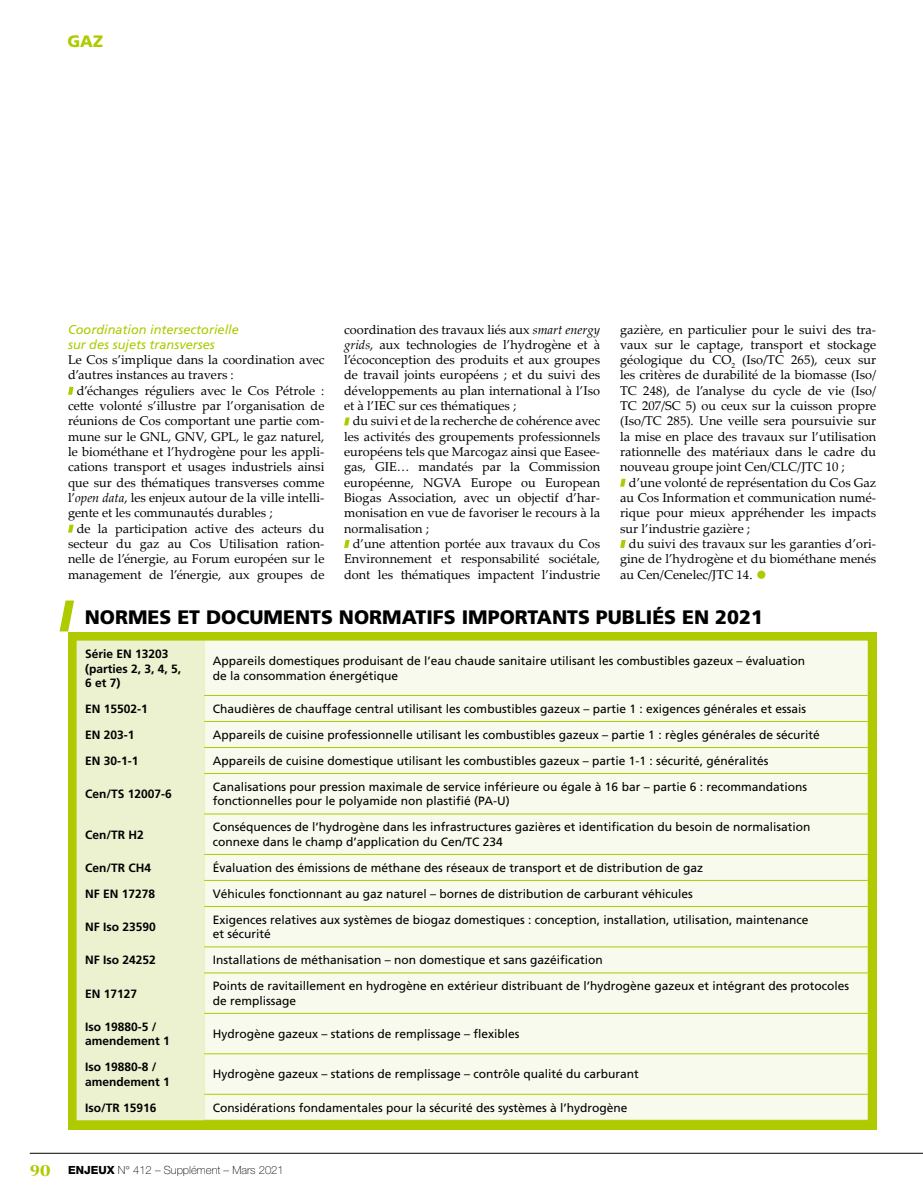
<style>
.page{position:relative;width:923px;height:1200px;background:#fff}
.page>*{position:absolute;margin:0;border:0;box-sizing:border-box;transform-origin:0 0}
.t1{font:900 19.5px "Frutiger";color:#000}
.t2{font:900 16.5px "Frutiger";color:#afca00}
.t3{font:12.75px/15.3px "Palatino Linotype";color:#000;text-align:justify}
.t4{font:italic 12.75px/15.3px "Frutiger";color:#afca00}
.t5{font:12px/14.4px "Frutiger";color:#000}
.t6{font:700 12px/14.4px "Frutiger";color:#000}
.t7{font:100 11.25px "Helvetica Neue";color:#000}
.s1{font-style:italic}
.s2{font-size:18.75px;color:#afca00}
.s3{font-family:"Fairfield LH";font-weight:800;font-size:16.5px;color:#afca00}
.s4{font-weight:800}
</style>
<div class="page">
<hr style="left:30px;top:1152px;width:893px;height:1px;background:#000">
<svg style="left:620px;top:478px;width:5px;height:8px"></svg>
<svg style="left:620px;top:540px;width:5px;height:7px"></svg>
<svg style="left:344px;top:417px;width:6px;height:8px"></svg>
<svg style="left:344px;top:540px;width:6px;height:7px"></svg>
<svg style="left:68px;top:387px;width:6px;height:7px"></svg>
<svg style="left:68px;top:524px;width:6px;height:8px"></svg>
<div style="left:68px;top:632px;width:808px;height:496px;background:#afca00"></div>
<div style="left:77px;top:640px;width:127px;height:479px;background:#ecf1d0"></div>
<div style="left:204px;top:640px;width:663px;height:479px;background:#f8faed"></div>
<hr style="left:204px;top:695px;width:663px;height:1px;background:#afca00">
<hr style="left:204px;top:721px;width:663px;height:1px;background:#afca00">
<hr style="left:204px;top:747px;width:663px;height:1px;background:#afca00">
<hr style="left:204px;top:773px;width:663px;height:1px;background:#afca00">
<hr style="left:204px;top:813px;width:663px;height:1px;background:#afca00">
<hr style="left:204px;top:853px;width:663px;height:1px;background:#afca00">
<hr style="left:204px;top:879px;width:663px;height:1px;background:#afca00">
<hr style="left:204px;top:905px;width:663px;height:1px;background:#afca00">
<hr style="left:204px;top:946px;width:663px;height:1px;background:#afca00">
<hr style="left:204px;top:972px;width:663px;height:1px;background:#afca00">
<hr style="left:204px;top:1012px;width:663px;height:1px;background:#afca00">
<hr style="left:204px;top:1053px;width:663px;height:1px;background:#afca00">
<hr style="left:204px;top:1093px;width:663px;height:1px;background:#afca00">
<svg style="left:60px;top:600px;width:14px;height:31px"></svg>
<p class="t2" style="left:67px;top:31px;width:37px">GAZ</p>
<p class="t4" style="left:68px;top:321px;width:172px">Coordination intersectorielle sur des sujets transverses</p>
<p class="t3" style="left:68px;top:351px;width:258px">Le Cos s’implique dans la coordination avec d’autres instances au travers :</p>
<p class="t3" style="left:68px;top:382px;width:258px;text-indent:9px">d’échanges réguliers avec le Cos Pétrole : cette volonté s’illustre par l’organisation de réunions de Cos comportant une partie com&shy;mune sur le GNL, GNV, GPL, le gaz naturel, le biométhane et l’hydrogène pour les appli&shy;cations transport et usages industriels ainsi que sur des thématiques transverses comme l’<span class="s1">open data</span>, les enjeux autour de la ville intelli&shy;gente et les communautés durables ;</p>
<p class="t3" style="left:68px;top:520px;width:258px;text-indent:9px">de la participation active des acteurs du secteur du gaz au Cos Utilisation ration&shy;nelle de l’énergie, au Forum européen sur le management de l’énergie, aux groupes de</p>
<p class="t3" style="left:344px;top:321px;width:257px">coordination des travaux liés aux <span class="s1">smart energy grids</span>, aux technologies de l’hydrogène et à l’écoconception des produits et aux groupes de travail joints européens ; et du suivi des développements au plan international à l’Iso et à l’IEC sur ces thématiques ;</p>
<p class="t3" style="left:344px;top:413px;width:257px;text-indent:9px">du suivi et de la recherche de cohérence avec les activités des groupements professionnels européens tels que Marcogaz ainsi que Easee&shy;gas, GIE… mandatés par la Commission européenne, NGVA Europe ou European Biogas Association, avec un objectif d’har&shy;monisation en vue de favoriser le recours à la normalisation ;</p>
<p class="t3" style="left:344px;top:535px;width:257px;text-indent:9px">d’une attention portée aux travaux du Cos Environnement et responsabilité sociétale, dont les thématiques impactent l’industrie</p>
<p class="t3" style="left:620px;top:321px;width:258px">gazière, en particulier pour le suivi des tra&shy;vaux sur le captage, transport et stockage géologique du CO<sub>2</sub> (Iso/TC 265), ceux sur les critères de durabilité de la biomasse (Iso/ TC 248), de l’analyse du cycle de vie (Iso/ TC 207/SC 5) ou ceux sur la cuisson propre (Iso/TC 285). Une veille sera poursuivie sur la mise en place des travaux sur l’utilisation rationnelle des matériaux dans le cadre du nouveau groupe joint Cen/CLC/JTC 10 ;</p>
<p class="t3" style="left:620px;top:474px;width:257px;text-indent:9px">d’une volonté de représentation du Cos Gaz au Cos Information et communication numé&shy;rique pour mieux appréhender les impacts sur l’industrie gazière ;</p>
<p class="t3" style="left:620px;top:535px;width:257px;text-indent:9px">du suivi des travaux sur les garanties d’ori&shy;gine de l’hydrogène et du biométhane menés au Cen/Cenelec/JTC 14. <span class="s2">●</span></p>
<h1 class="t1" style="left:85px;top:605px;width:680px">NORMES ET DOCUMENTS NORMATIFS IMPORTANTS PUBLIÉS EN 2021</h1>
<p class="t6" style="left:85px;top:646px;width:98px">Série EN 13203 (parties 2, 3, 4, 5,<br>6 et 7)</p>
<p class="t5" style="left:213px;top:653px;width:594px">Appareils domestiques produisant de l’eau chaude sanitaire utilisant les combustibles gazeux – évaluation de la consommation énergétique</p>
<p class="t6" style="left:85px;top:701px;width:64px">EN 15502-1</p>
<p class="t5" style="left:213px;top:701px;width:595px">Chaudières de chauffage central utilisant les combustibles gazeux – partie 1 : exigences générales et essais</p>
<p class="t6" style="left:85px;top:727px;width:51px">EN 203-1</p>
<p class="t5" style="left:213px;top:727px;width:608px">Appareils de cuisine professionnelle utilisant les combustibles gazeux – partie 1 : règles générales de sécurité</p>
<p class="t6" style="left:85px;top:753px;width:55px">EN 30-1-1</p>
<p class="t5" style="left:213px;top:753px;width:557px">Appareils de cuisine domestique utilisant les combustibles gazeux – partie 1-1 : sécurité, généralités</p>
<p class="t6" style="left:85px;top:786px;width:88px">Cen/TS 12007-6</p>
<p class="t5" style="left:213px;top:779px;width:596px">Canalisations pour pression maximale de service inférieure ou égale à 16 bar – partie 6 : recommandations fonctionnelles pour le polyamide non plastifié (PA-U)</p>
<p class="t6" style="left:85px;top:827px;width:60px">Cen/TR H2</p>
<p class="t5" style="left:213px;top:820px;width:599px">Conséquences de l’hydrogène dans les infrastructures gazières et identification du besoin de normalisation connexe dans le champ d’application du Cen/TC 234</p>
<p class="t6" style="left:85px;top:860px;width:68px">Cen/TR CH4</p>
<p class="t5" style="left:213px;top:860px;width:492px">Évaluation des émissions de méthane des réseaux de transport et de distribution de gaz</p>
<p class="t6" style="left:85px;top:886px;width:72px">NF EN 17278</p>
<p class="t5" style="left:213px;top:886px;width:482px">Véhicules fonctionnant au gaz naturel – bornes de distribution de carburant véhicules</p>
<p class="t6" style="left:85px;top:919px;width:72px">NF Iso 23590</p>
<p class="t5" style="left:213px;top:912px;width:597px">Exigences relatives aux systèmes de biogaz domestiques : conception, installation, utilisation, maintenance et sécurité</p>
<p class="t6" style="left:85px;top:952px;width:72px">NF Iso 24252</p>
<p class="t5" style="left:213px;top:952px;width:392px">Installations de méthanisation – non domestique et sans gazéification</p>
<p class="t6" style="left:85px;top:986px;width:54px">EN 17127</p>
<p class="t5" style="left:213px;top:978px;width:638px">Points de ravitaillement en hydrogène en extérieur distribuant de l’hydrogène gazeux et intégrant des protocoles de remplissage</p>
<p class="t6" style="left:85px;top:1019px;width:86px">Iso 19880-5 / amendement 1</p>
<p class="t5" style="left:213px;top:1026px;width:308px">Hydrogène gazeux – stations de remplissage – flexibles</p>
<p class="t6" style="left:85px;top:1059px;width:86px">Iso 19880-8 / amendement 1</p>
<p class="t5" style="left:213px;top:1066px;width:428px">Hydrogène gazeux – stations de remplissage – contrôle qualité du carburant</p>
<p class="t6" style="left:85px;top:1100px;width:73px">Iso/TR 15916</p>
<p class="t5" style="left:213px;top:1100px;width:416px">Considérations fondamentales pour la sécurité des systèmes à l’hydrogène</p>
<p class="t7" style="left:30px;top:1163px;width:255px"><span class="s3">90</span> <span class="s4">ENJEUX</span> N° 412 – Supplément – Mars 2021</p>
</div>
